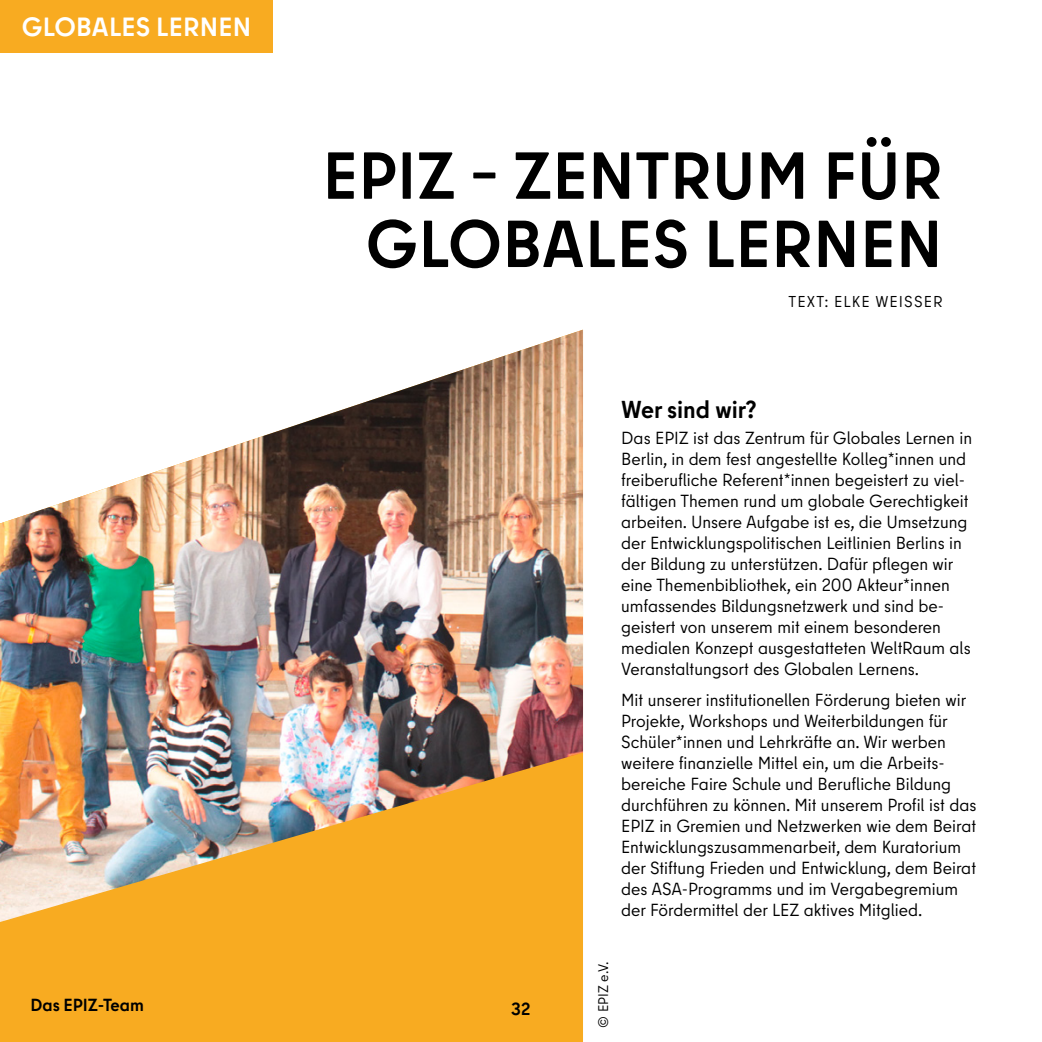
<style>
.page{position:relative;width:1042px;height:1042px;background:#fff}
.page>*{position:absolute;margin:0;border:0;box-sizing:border-box;transform-origin:0 0}
.t1{font:700 66.33px/68.2px "Berlin Type";letter-spacing:.01em;color:#000;text-align:right}
.t2{font:700 26.43px "Berlin Type";letter-spacing:.01em;color:#fff}
.t3{font:700 24.5px "Berlin Type";color:#000}
.t4{font:17.5px/21px "Berlin Type";color:#000}
.t5{font:700 17.5px "Berlin Type";color:#000}
.t6{font:15.75px "Berlin Type";letter-spacing:.065em;color:#000}
.t7{font:14px "Berlin Type";color:#000}
</style>
<div class="page">
<div style="left:0;top:922px;width:583px;height:120px;background:#f8ab21"></div>
<img style="left:0;top:330px;width:583px;height:592px">
<div style="left:0;top:0;width:273px;height:53px;background:#f8ab21"></div>
<h2 class="t2" style="left:22px;top:10px;width:231px">GLOBALES LERNEN</h2>
<p class="t5" style="left:31px;top:994px;width:115px">Das EPIZ-Team</p>
<h1 class="t1" style="left:323px;top:142px;width:621px">EPIZ – ZENTRUM FÜR<br>GLOBALES LERNEN</h1>
<p class="t6" style="left:788px;top:292px;width:156px">TEXT: ELKE WEISSER</p>
<p class="t5" style="left:511px;top:997px;width:21px">32</p>
<h3 class="t3" style="left:621px;top:393px;width:137px">Wer sind wir?</h3>
<p class="t4" style="left:621px;top:427px;width:352px">Das EPIZ ist das Zentrum für Globales Lernen in Berlin, in dem fest angestellte Kolleg*innen und freiberufliche Referent*innen begeistert zu viel&shy;fältigen Themen rund um globale Gerechtigkeit arbeiten. Unsere Aufgabe ist es, die Umsetzung der Entwicklungspolitischen Leitlinien Berlins in der Bildung zu unterstützen. Dafür pflegen wir eine Themenbibliothek, ein 200 Akteur*innen umfassendes Bildungsnetzwerk und sind be&shy;geistert von unserem mit einem besonderen medialen Konzept ausgestatteten WeltRaum als Veranstaltungsort des Globalen Lernens.</p>
<p class="t4" style="left:621px;top:689px;width:357px">Mit unserer institutionellen Förderung bieten wir Projekte, Workshops und Weiterbildungen für Schüler*innen und Lehrkräfte an. Wir werben weitere finanzielle Mittel ein, um die Arbeits&shy;bereiche Faire Schule und Berufliche Bildung durchführen zu können. Mit unserem Profil ist das EPIZ in Gremien und Netzwerken wie dem Beirat Entwicklungszusammenarbeit, dem Kuratorium der Stiftung Frieden und Entwicklung, dem Beirat des ASA-Programms und im Vergabegremium der Fördermittel der LEZ aktives Mitglied.</p>
<p class="t7" style="left:595px;top:1027px;width:68px;rotate:-90deg">© EPIZ e.V.</p>
</div>
